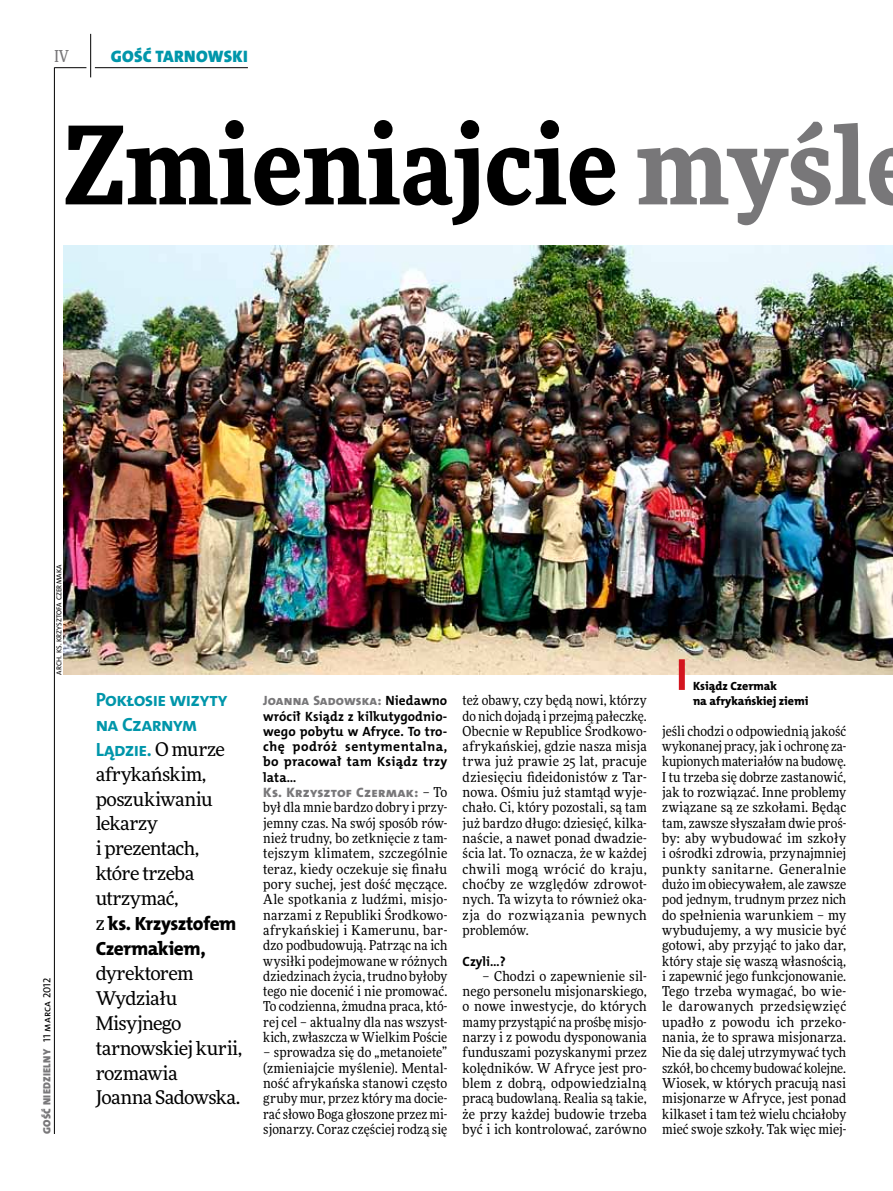
<style>
.page{position:relative;width:893px;height:1191px;background:#fff}
.page>*{position:absolute;margin:0;border:0;box-sizing:border-box;transform-origin:0 0}
.t1{font:900 108px "Freeday Narrow";color:#000}
.t2{font:19.35px/24.9px "The Mix HP7 Bld";letter-spacing:-.035em;color:#0096aa}
.t3{font:19.35px/24.9px "The Mix HP8 Ex Bld";letter-spacing:-.02em;color:#000}
.t4{font:18.9px/24.9px "Freeday News";letter-spacing:-.03em;color:#000}
.t5{font:16.65px "The Mix HP9 Blk";letter-spacing:.02em;color:#0096aa}
.t6{font:500 16.5px "Freeday Narrow";color:#787779;scale:.9 1}
.t7{font:13.65px/15.3px "Freeday Narrow News";letter-spacing:.01em;color:#000;text-align:justify}
.t8{font:13.65px "The Mix HP8 Ex Bld";letter-spacing:.015em;color:#787779}
.t9{font:13.5px/15.3px "The Mix HP7 Bld";letter-spacing:.01em;color:#000;text-align:justify}
.t10{font:13.5px "The Mix HP8 Ex Bld";letter-spacing:.01em;color:#787779}
.t11{font:12px/15.3px "The Mix HP8 Ex Bld";letter-spacing:-.005em;color:#000}
.t12{font:10.5px "The Mix HP9 Blk";letter-spacing:.025em;color:#787779}
.t13{font:7.2px "The Mix HP5 Plain";letter-spacing:.01em;color:#000}
.s1{color:#787779}
.s2{font-family:"The Mix HP5 Plain";color:#000}
.s3{font-family:"Freeday News";font-size:18.9px;color:#000}
.s4{font-family:"Freeday News";font-size:18.9px}
.s5{font-family:"The Mix HP7 Bld";color:#000}
.s6{font-family:"Freeday Narrow News";color:#000}
</style>
<div class="page">
<hr style="left:54px;top:67px;width:1px;height:1067px;background:#000">
<hr style="left:90px;top:34px;width:1px;height:43px;background:#000">
<hr style="left:54px;top:67px;width:32px;height:1px;background:#000">
<hr style="left:95px;top:67px;width:153px;height:1px;background:#000">
<img style="left:64px;top:246px;width:829px;height:428px">
<div style="left:679px;top:659px;width:6px;height:31px;background:#d3151f"></div>
<p class="t6" style="left:54px;top:46px;width:17px">IV</p>
<p class="t5" style="left:111px;top:46px;width:138px">GOŚĆ TARNOWSKI</p>
<h1 class="t1" style="left:64px;top:95px;width:855px">Zmieniajcie <span class="s1">myśle</span></h1>
<p class="t13" style="left:55px;top:674px;width:111px;rotate:-90deg">arch. ks. Krzysztofa Czermaka</p>
<p class="t12" style="left:40px;top:1134px;width:158px;rotate:-90deg">GOŚĆ NIEDZIELNY <span class="s2">11 marca 2012</span></p>
<h2 class="t2" style="left:96px;top:687px;width:133px">Pokłosie wizyty na Czarnym<br>Lądzie. <span class="s3">O murze</span></h2>
<h3 class="t4" style="left:96px;top:761px;width:118px">afrykańskim, poszukiwaniu lekarzy<br>i prezentach, które trzeba utrzymać,</h3>
<h2 class="t3" style="left:96px;top:911px;width:142px"><span class="s4">z</span> ks. Krzysztofem<br>Czermakiem,</h2>
<h3 class="t4" style="left:96px;top:960px;width:148px">dyrektorem<br>Wydziału<br>Misyjnego tarnowskiej kurii, rozmawia<br>Joanna Sadowska.</h3>
<p class="t10" style="left:263px;top:692px;width:186px">Joanna Sadowska: <span class="s5">Niedawno</span></p>
<p class="t9" style="left:263px;top:708px;width:186px">wrócił Ksiądz z kilkutygodnio&shy;wego pobytu w Afryce. To tro&shy;chę podróż sentymentalna, bo pracował tam Ksiądz trzy lata…</p>
<p class="t8" style="left:263px;top:783px;width:186px">Ks. Krzysztof Czermak: <span class="s6">– To</span></p>
<p class="t7" style="left:263px;top:799px;width:186px">był dla mnie bardzo dobry i przy&shy;jemny czas. Na swój sposób rów&shy;nież trudny, bo zetknięcie z tam&shy;tejszym klimatem, szczególnie teraz, kiedy oczekuje się finału pory suchej, jest dość męczące.<br>Ale spotkania z ludźmi, misjo&shy;narzami z Republiki Środkowo&shy;afrykańskiej i Kamerunu, bar&shy;dzo podbudowują. Patrząc na ich wysiłki podejmowane w różnych dziedzinach życia, trudno byłoby tego nie docenić i nie promować.<br>To codzienna, żmudna praca, któ&shy;rej cel – aktualny dla nas wszyst&shy;kich, zwłaszcza w Wielkim Poście</p>
<p class="t7" style="left:263px;top:1044px;width:186px">– sprowadza się do „metanoiete” (zmieniajcie myślenie). Mental&shy;ność afrykańska stanowi często gruby mur, przez który ma docie&shy;rać słowo Boga głoszone przez mi&shy;sjonarzy. Coraz częściej rodzą się</p>
<p class="t7" style="left:463px;top:692px;width:186px">też obawy, czy będą nowi, którzy do nich dojadą i przejmą pałeczkę.<br>Obecnie w Republice Środkowo&shy;afrykańskiej, gdzie nasza misja trwa już prawie 25 lat, pracuje dziesięciu fideidonistów z Tar&shy;nowa. Ośmiu już stamtąd wyje&shy;chało. Ci, który pozostali, są tam już bardzo długo: dziesięć, kilka&shy;naście, a nawet ponad dwadzie&shy;ścia lat. To oznacza, że w każdej chwili mogą wrócić do kraju, choćby ze względów zdrowot&shy;nych. Ta wizyta to również oka&shy;zja do rozwiązania pewnych problemów.</p>
<p class="t9" style="left:463px;top:953px;width:45px">Czyli…?</p>
<p class="t7" style="left:463px;top:968px;width:186px;text-indent:20px">– Chodzi o zapewnienie sil&shy;nego personelu misjonarskiego, o nowe inwestycje, do których mamy przystąpić na prośbę misjo&shy;narzy i z powodu dysponowania funduszami pozyskanymi przez kolędników. W Afryce jest pro&shy;blem z dobrą, odpowiedzialną pracą budowlaną. Realia są takie, że przy każdej budowie trzeba być i ich kontrolować, zarówno</p>
<p class="t11" style="left:693px;top:678px;width:117px">Ksiądz Czermak<br>na afrykańskiej ziemi</p>
<p class="t7" style="left:662px;top:723px;width:186px">jeśli chodzi o odpowiednią jakość wykonanej pracy, jak i ochronę za&shy;kupionych materiałów na budowę.<br>I tu trzeba się dobrze zastanowić, jak to rozwiązać. Inne problemy związane są ze szkołami. Będąc tam, zawsze słyszałam dwie proś&shy;by: aby wybudować im szkoły i ośrodki zdrowia, przynajmniej punkty sanitarne. Generalnie dużo im obiecywałem, ale zawsze pod jednym, trudnym przez nich do spełnienia warunkiem – my wybudujemy, a wy musicie być gotowi, aby przyjąć to jako dar, który staje się waszą własnością, i zapewnić jego funkcjonowanie.<br>Tego trzeba wymagać, bo wie&shy;le darowanych przedsięwzięć upadło z powodu ich przeko&shy;nania, że to sprawa misjonarza.<br>Nie da się dalej utrzymywać tych szkół, bo chcemy budować kolejne.<br>Wiosek, w których pracują nasi misjonarze w Afryce, jest ponad kilkaset i tam też wielu chciałoby mieć swoje szkoły. Tak więc miej-</p>
</div>
